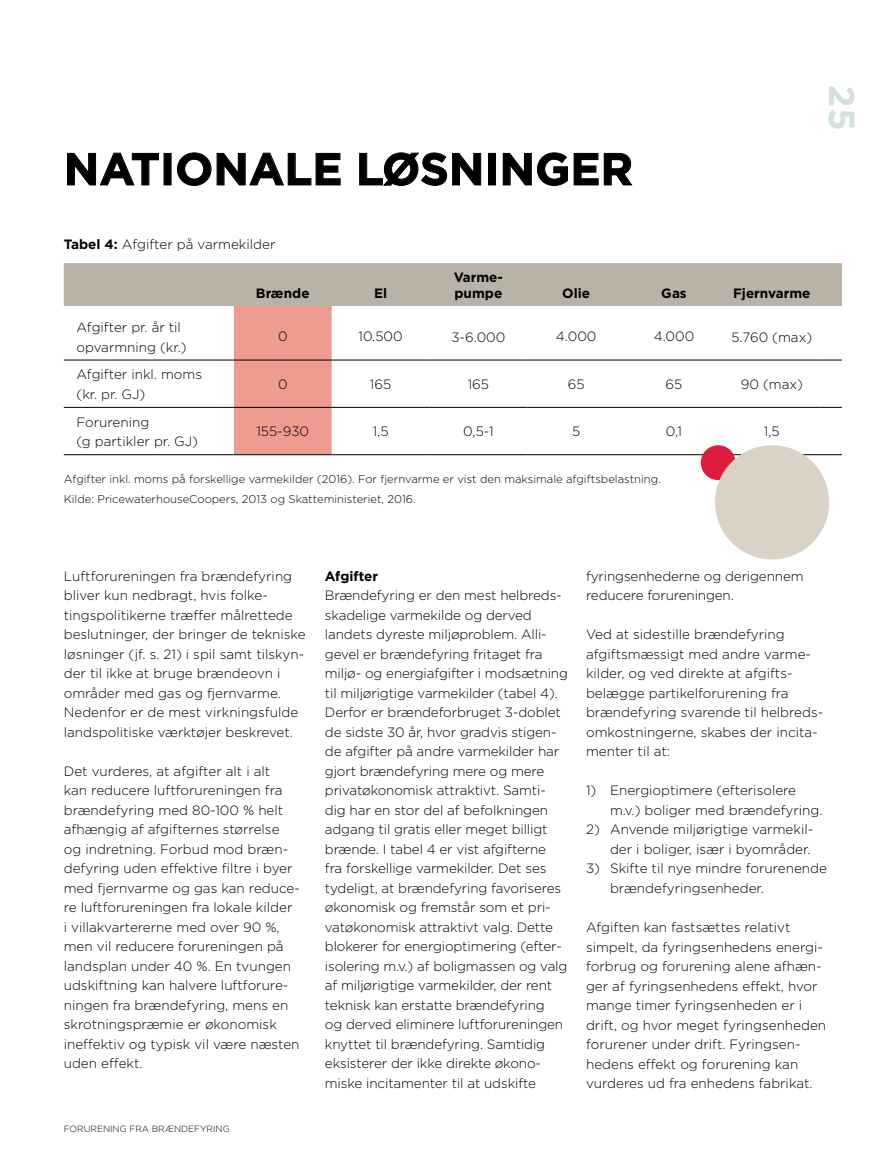
<style>
.page{position:relative;width:893px;height:1170px;background:#fff}
.page>*{position:absolute;margin:0;border:0;box-sizing:border-box;transform-origin:0 0}
.t1{font:700 45px "Gotham";color:#000}
.t2{font:700 36px "Gotham";color:#d3e0e0}
.t3{font:300 13.5px/19.5px "Gotham";color:#000}
.t4{font:700 13.5px/15px "Gotham";color:#000}
.t5{font:300 11.25px/19.5px "Gotham";color:#000}
.t6{font:300 9px "Gotham";color:#000}
.s1{font-weight:700}
</style>
<div class="page">
<svg style="left:67px;top:152px;width:92px;height:34px"></svg>
<svg style="left:177px;top:152px;width:164px;height:34px"></svg>
<svg style="left:359px;top:152px;width:122px;height:34px"></svg>
<div style="left:488px;top:153px;width:8px;height:32px;border:1px solid #000"></div>
<svg style="left:503px;top:152px;width:130px;height:34px"></svg>
<svg style="left:64px;top:263px;width:778px;height:192px"></svg>
<div style="left:701px;top:445px;width:35px;height:35px;background:#de1d3e;border-radius:50%"></div>
<div style="left:715px;top:445px;width:114px;height:114px;background:#dad1c7;border-radius:50%"></div>
<h1 class="t1" style="left:64px;top:146px;width:571px">NATIONALE LØSNINGER</h1>
<h2 class="t2" style="left:860px;top:85px;width:47px;rotate:90deg">25</h2>
<p class="t3" style="left:64px;top:235px;width:213px"><span class="s1">Tabel 4:</span> Afgifter på varmekilder</p>
<p class="t4" style="left:256px;top:285px;width:55px">Brænde</p>
<p class="t4" style="left:374px;top:285px;width:15px">El</p>
<p class="t4" style="left:454px;top:270px;width:51px">Varme&shy;pumpe</p>
<p class="t4" style="left:562px;top:285px;width:29px">Olie</p>
<p class="t4" style="left:661px;top:285px;width:27px">Gas</p>
<p class="t4" style="left:733px;top:285px;width:79px">Fjernvarme</p>
<p class="t3" style="left:77px;top:318px;width:112px">Afgifter pr. år til opvarmning (kr.)</p>
<p class="t3" style="left:278px;top:327px;width:11px">0</p>
<p class="t3" style="left:358px;top:327px;width:46px">10.500</p>
<p class="t3" style="left:451px;top:327px;width:55px">3-6.000</p>
<p class="t3" style="left:556px;top:327px;width:42px">4.000</p>
<p class="t3" style="left:654px;top:327px;width:42px">4.000</p>
<p class="t3" style="left:731px;top:327px;width:82px">5.760 (max)</p>
<p class="t3" style="left:77px;top:365px;width:127px">Afgifter inkl. moms (kr. pr. GJ)</p>
<p class="t3" style="left:278px;top:374px;width:11px">0</p>
<p class="t3" style="left:370px;top:374px;width:23px">165</p>
<p class="t3" style="left:468px;top:374px;width:23px">165</p>
<p class="t3" style="left:568px;top:374px;width:18px">65</p>
<p class="t3" style="left:666px;top:374px;width:18px">65</p>
<p class="t3" style="left:741px;top:375px;width:64px">90 (max)</p>
<p class="t3" style="left:77px;top:412px;width:123px">Forurening<br>(g partikler pr. GJ)</p>
<p class="t3" style="left:256px;top:422px;width:54px">155-930</p>
<p class="t3" style="left:373px;top:422px;width:17px">1,5</p>
<p class="t3" style="left:463px;top:422px;width:32px">0,5-1</p>
<p class="t3" style="left:572px;top:422px;width:10px">5</p>
<p class="t3" style="left:666px;top:422px;width:18px">0,1</p>
<p class="t3" style="left:764px;top:422px;width:17px">1,5</p>
<p class="t5" style="left:64px;top:470px;width:598px">Afgifter inkl. moms på forskellige varmekilder (2016). For fjernvarme er vist den maksimale afgiftsbelastning.<br>Kilde: PricewaterhouseCoopers, 2013 og Skatteministeriet, 2016.</p>
<p class="t3" style="left:64px;top:566px;width:243px">Luftforureningen fra brændefyring bliver kun nedbragt, hvis folke&shy;tingspolitikerne træffer målrettede beslutninger, der bringer de tekniske løsninger (jf. s. 21) i spil samt tilskyn&shy;der til ikke at bruge brændeovn i områder med gas og fjernvarme.<br>Nedenfor er de mest virkningsfulde landspolitiske værktøjer beskrevet.</p>
<p class="t3" style="left:64px;top:761px;width:238px">Det vurderes, at afgifter alt i alt<br>kan reducere luftforureningen fra brændefyring med 80-100 % helt afhængig af afgifternes størrelse og indretning. Forbud mod bræn&shy;defyring uden effektive filtre i byer med fjernvarme og gas kan reduce&shy;re luftforureningen fra lokale kilder<br>i villakvartererne med over 90 %, men vil reducere forureningen på landsplan under 40 %. En tvungen udskiftning kan halvere luftforure&shy;ningen fra brændefyring, mens en skrotningspræmie er økonomisk ineffektiv og typisk vil være næsten uden effekt.</p>
<p class="t6" style="left:64px;top:1124px;width:167px">FORURENING FRA BRÆNDEFYRING</p>
<p class="t4" style="left:325px;top:569px;width:55px">Afgifter</p>
<p class="t3" style="left:325px;top:586px;width:245px">Brændefyring er den mest helbreds&shy;skadelige varmekilde og derved landets dyreste miljøproblem. Alli&shy;gevel er brændefyring fritaget fra miljø- og energiafgifter i modsætning til miljørigtige varmekilder (tabel 4).<br>Derfor er brændeforbruget 3-doblet de sidste 30 år, hvor gradvis stigen&shy;de afgifter på andre varmekilder har gjort brændefyring mere og mere privatøkonomisk attraktivt. Samti&shy;dig har en stor del af befolkningen adgang til gratis eller meget billigt brænde. I tabel 4 er vist afgifterne<br>fra forskellige varmekilder. Det ses tydeligt, at brændefyring favoriseres økonomisk og fremstår som et pri&shy;vatøkonomisk attraktivt valg. Dette blokerer for energioptimering (efter&shy;isolering m.v.) af boligmassen og valg af miljørigtige varmekilder, der rent teknisk kan erstatte brændefyring<br>og derved eliminere luftforureningen knyttet til brændefyring. Samtidig eksisterer der ikke direkte økono&shy;miske incitamenter til at udskifte</p>
<p class="t3" style="left:586px;top:566px;width:219px">fyringsenhederne og derigennem reducere forureningen.</p>
<p class="t3" style="left:586px;top:625px;width:239px">Ved at sidestille brændefyring afgiftsmæssigt med andre varme&shy;kilder, og ved direkte at afgifts&shy;belægge partikelforurening fra brændefyring svarende til helbreds&shy;omkostningerne, skabes der incita&shy;menter til at:</p>
<p class="t3" style="left:610px;top:781px;width:214px;text-indent:-24px">1) Energioptimere (efterisolere m.v.) boliger med brændefyring.</p>
<p class="t3" style="left:586px;top:820px;width:229px;text-align:right">2) Anvende miljørigtige varmekil&shy;der i boliger, især i byområder.</p>
<p class="t3" style="left:610px;top:859px;width:218px;text-indent:-24px">3) Skifte til nye mindre forurenende brændefyringsenheder.</p>
<p class="t3" style="left:586px;top:917px;width:242px">Afgiften kan fastsættes relativt simpelt, da fyringsenhedens energi&shy;forbrug og forurening alene afhæn&shy;ger af fyringsenhedens effekt, hvor mange timer fyringsenheden er i drift, og hvor meget fyringsenheden forurener under drift. Fyringsen&shy;hedens effekt og forurening kan vurderes ud fra enhedens fabrikat.</p>
</div>
